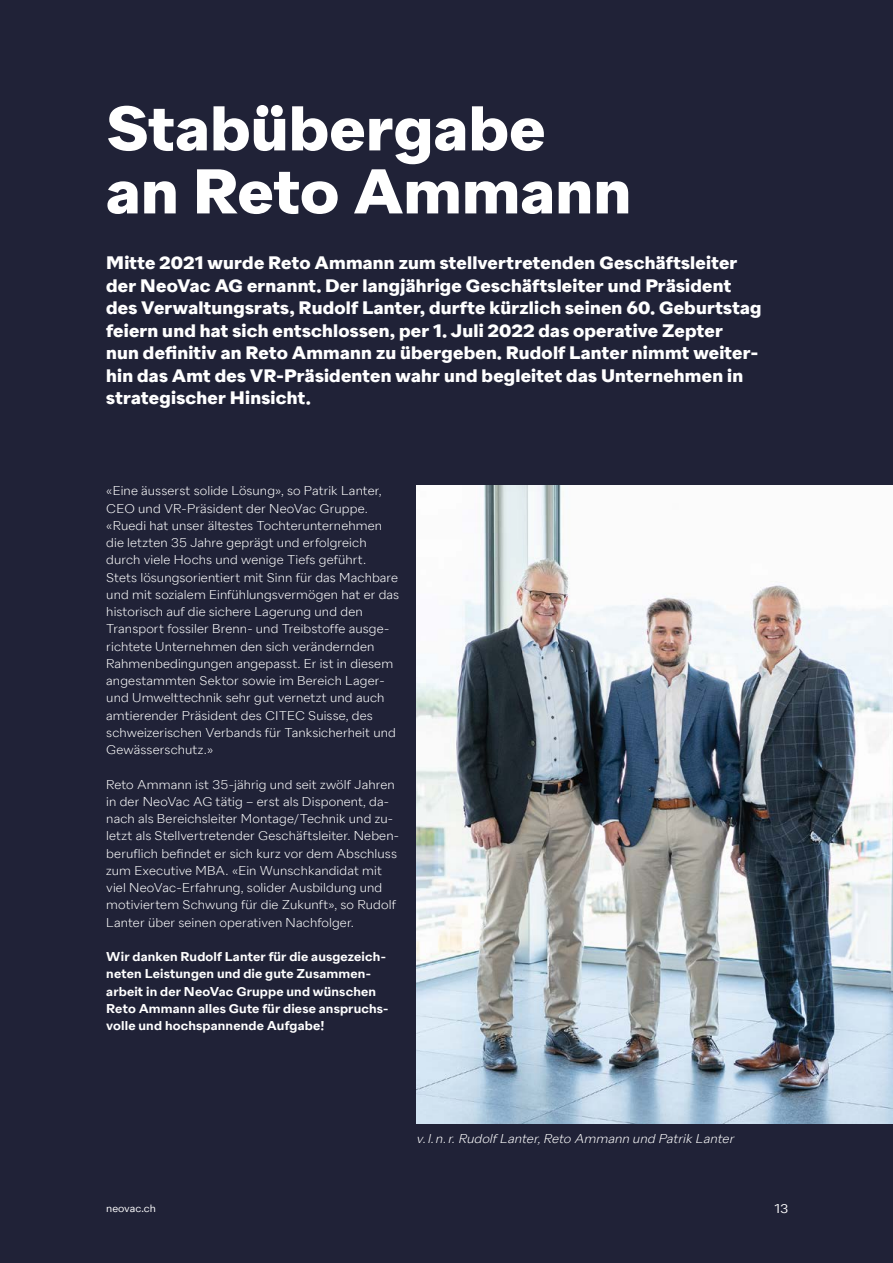
<style>
.page{position:relative;width:893px;height:1263px;background:#202237}
.page>*{position:absolute;margin:0;border:0;box-sizing:border-box;transform-origin:0 0}
.t1{font:700 63px/63px "Neo Vac Sans";letter-spacing:.005em;color:#fff}
.t2{font:700 18px/22.5px "Neo Vac Sans";letter-spacing:.01em;color:#fff}
.t3{font:300 12.75px/17.2px "Neo Vac Sans";letter-spacing:.01em;color:#fff}
.t4{font:600 12.75px/17.2px "Neo Vac Sans";letter-spacing:.01em;color:#fff}
.t5{font:italic 300 12.75px "Neo Vac Sans";color:#fff}
.t6{font:12.75px "Neo Vac Sans";color:#fff}
.t7{font:10.5px "Neo Vac Sans";color:#fff}
</style>
<div class="page">
<img style="left:416px;top:485px;width:477px;height:639px">
<h1 class="t1" style="left:106px;top:100px;width:527px">Stabübergabe an Reto Ammann</h1>
<p class="t2" style="left:106px;top:252px;width:657px">Mitte 2021 wurde Reto Ammann zum stellvertretenden Geschäftsleiter der NeoVac AG ernannt. Der langjährige Geschäftsleiter und Präsident des Verwaltungsrats, Rudolf Lanter, durfte kürzlich seinen 60. Geburtstag feiern und hat sich entschlossen, per 1. Juli 2022 das operative Zepter<br>nun definitiv an Reto Ammann zu übergeben. Rudolf Lanter nimmt weiter&shy;hin das Amt des VR-Präsidenten wahr und begleitet das Unternehmen in strategischer Hinsicht.</p>
<p class="t3" style="left:106px;top:482px;width:294px">«Eine äusserst solide Lösung», so Patrik Lanter, CEO und VR-Präsident der NeoVac Gruppe. «Ruedi hat unser ältestes Tochterunternehmen die letzten 35 Jahre geprägt und erfolgreich durch viele Hochs und wenige Tiefs geführt.<br>Stets lösungsorientiert mit Sinn für das Machbare und mit sozialem Einfühlungsvermögen hat er das historisch auf die sichere Lagerung und den Transport fossiler Brenn- und Treibstoffe ausge&shy;richtete Unternehmen den sich verändernden Rahmenbedingungen angepasst. Er ist in diesem angestammten Sektor sowie im Bereich Lager&shy;und Umwelttechnik sehr gut vernetzt und auch amtierender Präsident des CITEC Suisse, des schweizerischen Verbands für Tanksicherheit und Gewässerschutz.»</p>
<p class="t3" style="left:106px;top:775px;width:294px">Reto Ammann ist 35-jährig und seit zwölf Jahren in der NeoVac AG tätig – erst als Disponent, da&shy;nach als Bereichsleiter Montage/Technik und zu&shy;letzt als Stellvertretender Geschäftsleiter. Neben&shy;beruflich befindet er sich kurz vor dem Abschluss zum Executive MBA. «Ein Wunschkandidat mit viel NeoVac-Erfahrung, solider Ausbildung und motiviertem Schwung für die Zukunft», so Rudolf Lanter über seinen operativen Nachfolger.</p>
<p class="t4" style="left:106px;top:948px;width:284px">Wir danken Rudolf Lanter für die ausgezeich&shy;neten Leistungen und die gute Zusammen&shy;arbeit in der NeoVac Gruppe und wünschen Reto Ammann alles Gute für diese anspruchs&shy;volle und hochspannende Aufgabe!</p>
<p class="t5" style="left:416px;top:1131px;width:322px">v.l.n.r.RudolfLanter,Reto Ammann und Patrik Lanter</p>
<p class="t7" style="left:106px;top:1202px;width:51px">neovac.ch</p>
<p class="t6" style="left:775px;top:1201px;width:15px">13</p>
</div>
